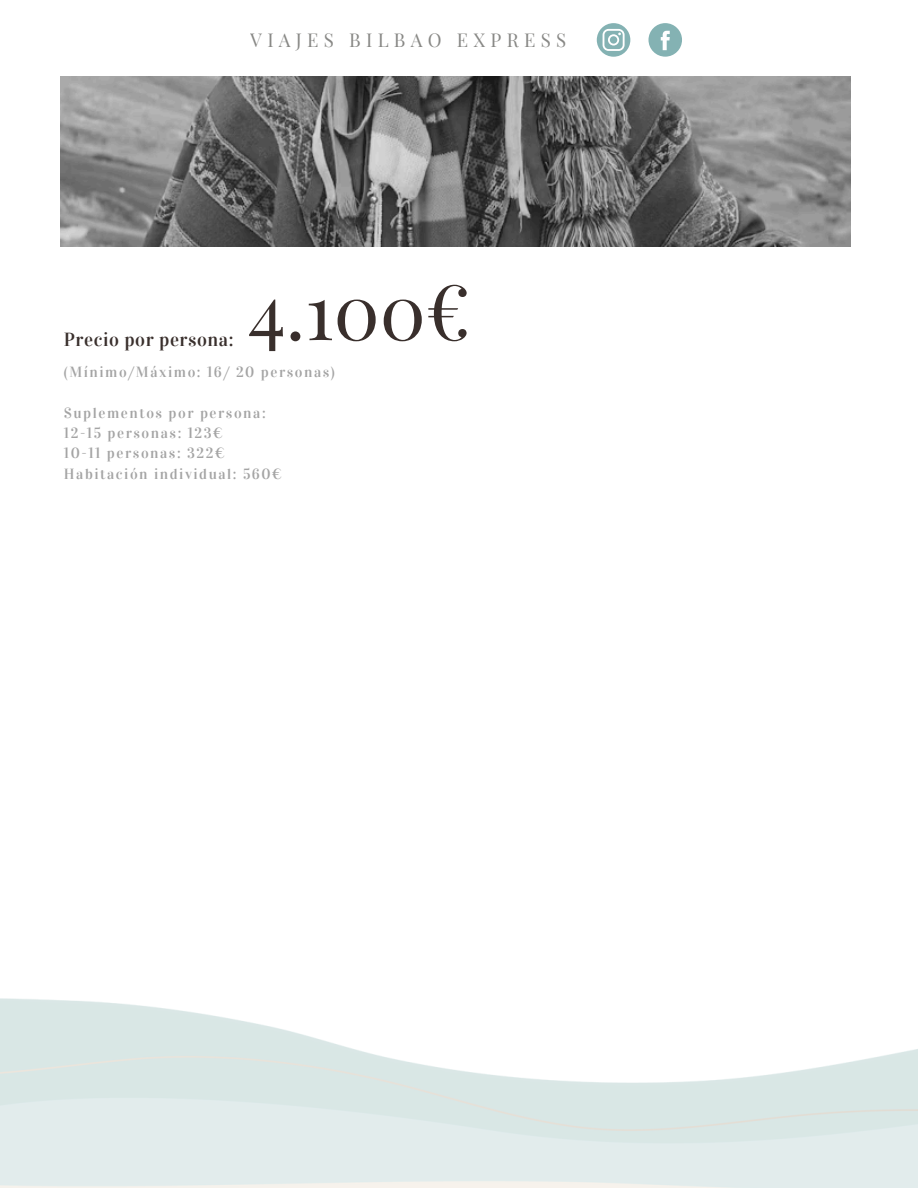
<style>
.page{position:relative;width:918px;height:1188px;background:#fff}
.page>*{position:absolute;margin:0;border:0;box-sizing:border-box;transform-origin:0 0}
.t1{font:76.95px "Playfair Display";color:#392f2c}
.t2{font:18.9px "Vidaloka";letter-spacing:.03em;color:#392f2c}
.t3{font:18.75px "Playfair Display";letter-spacing:.28em;color:#444440}
.t4{font:14.7px "Vidaloka";letter-spacing:.105em;color:#a4a4a4}
</style>
<div class="page">
<svg style="left:597px;top:23px;width:33px;height:34px"></svg>
<svg style="left:649px;top:23px;width:33px;height:34px"></svg>
<img style="left:61px;top:76px;width:789px;height:170px">
<p class="t3" style="left:250px;top:26px;width:317px">VIAJES BILBAO EXPRESS</p>
<p class="t1" style="left:248px;top:257px;width:224px">4.100€</p>
<p class="t4" style="left:64px;top:364px;width:272px">(Mínimo/Máximo: 16/ 20 personas)</p>
<h1 class="t4" style="left:64px;top:404px;width:203px">Suplementos por persona:</h1>
<h3 class="t4" style="left:64px;top:424px;width:160px">12-15 personas: 123€</h3>
<p class="t4" style="left:64px;top:445px;width:162px">10-11 personas: 322€</p>
<p class="t4" style="left:64px;top:465px;width:219px">Habitación individual: 560€</p>
<h2 class="t2" style="left:64px;top:328px;width:171px">Precio por persona:</h2>
</div>
